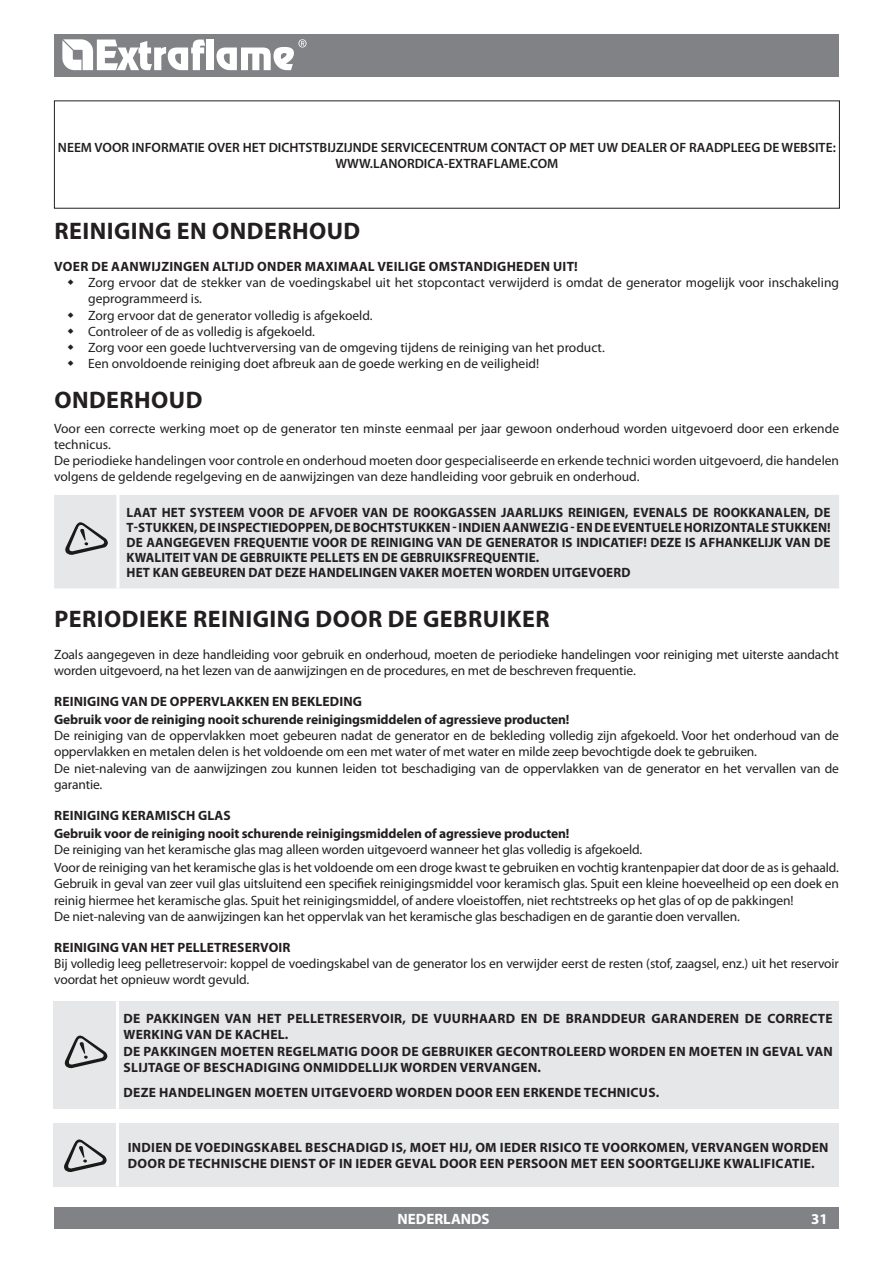
<style>
.page{position:relative;width:893px;height:1263px;background:#fff}
.page>*{position:absolute;margin:0;border:0;box-sizing:border-box;transform-origin:0 0}
.t1{font:700 24px "Myriad Pro";letter-spacing:.02em;color:#231f20}
.t2{font:700 15px "Myriad Pro";color:#fff}
.t3{font:13.5px/16.2px "Myriad Pro";letter-spacing:-.01em;color:#231f20}
.t4{font:700 13.5px/16.2px "Myriad Pro";letter-spacing:.02em;color:#231f20}
.t5{font:700 13.5px/18px "Myriad Pro";letter-spacing:-.01em;color:#231f20}
.t6{font:600 13.5px/16.2px "Myriad Pro";color:#231f20;text-align:center}
</style>
<div class="page">
<div style="left:54px;top:34px;width:785px;height:43px;background:#808285"></div>
<div style="left:54px;top:1208px;width:785px;height:21px;background:#808285"></div>
<svg style="left:62px;top:39px;width:143px;height:31px"></svg>
<div style="left:207px;top:40px;width:7px;height:30px;background:#fff"></div>
<svg style="left:216px;top:39px;width:90px;height:31px"></svg>
<div style="left:54px;top:495px;width:785px;height:93px;background:#e6e7e9"></div>
<hr style="left:116px;top:495px;width:3px;height:93px;background:#fff">
<svg style="left:64px;top:521px;width:44px;height:35px;background:#b5b6b7"></svg>
<div style="left:54px;top:1123px;width:785px;height:63px;background:#e6e7e9"></div>
<hr style="left:116px;top:1123px;width:3px;height:63px;background:#fff">
<svg style="left:64px;top:1139px;width:43px;height:33px"></svg>
<div style="left:54px;top:1001px;width:785px;height:108px;background:#e6e7e9"></div>
<hr style="left:116px;top:1001px;width:3px;height:108px;background:#fff">
<svg style="left:64px;top:1035px;width:43px;height:34px"></svg>
<p class="t6" style="left:58px;top:139px;width:779px">NEEM VOOR INFORMATIE OVER HET DICHTSTBIJZIJNDE SERVICECENTRUM CONTACT OP MET UW DEALER OF RAADPLEEG DE WEBSITE:<br>WWW.LANORDICA-EXTRAFLAME.COM</p>
<h1 class="t1" style="left:54px;top:215px;width:307px">REINIGING EN ONDERHOUD</h1>
<p class="t4" style="left:54px;top:258px;width:525px">VOER DE AANWIJZINGEN ALTIJD ONDER MAXIMAAL VEILIGE OMSTANDIGHEDEN UIT!</p>
<p class="t3" style="left:88px;top:274px;width:752px">Zorg ervoor dat de stekker van de voedingskabel uit het stopcontact verwijderd is omdat de generator mogelijk voor inschakeling geprogrammeerd is.<br>Zorg ervoor dat de generator volledig is afgekoeld.<br>Controleer of de as volledig is afgekoeld.<br>Zorg voor een goede luchtverversing van de omgeving tijdens de reiniging van het product.<br>Een onvoldoende reiniging doet afbreuk aan de goede werking en de veiligheid!</p>
<h1 class="t1" style="left:54px;top:384px;width:150px">ONDERHOUD</h1>
<p class="t3" style="left:54px;top:420px;width:786px">Voor een correcte werking moet op de generator ten minste eenmaal per jaar gewoon onderhoud worden uitgevoerd door een erkende technicus.<br>De periodieke handelingen voor controle en onderhoud moeten door gespecialiseerde en erkende technici worden uitgevoerd, die handelen volgens de geldende regelgeving en de aanwijzingen van deze handleiding voor gebruik en onderhoud.</p>
<p class="t4" style="left:127px;top:504px;width:706px;line-height:15px;text-align:justify">LAAT HET SYSTEEM VOOR DE AFVOER VAN DE ROOKGASSEN JAARLIJKS REINIGEN, EVENALS DE ROOKKANALEN, DE T-STUKKEN, DE INSPECTIEDOPPEN, DE BOCHTSTUKKEN - INDIEN AANWEZIG - EN DE EVENTUELE HORIZONTALE STUKKEN!<br>DE AANGEGEVEN FREQUENTIE</p>
<p class="t4" style="left:312px;top:534px;width:272px">VOOR DE REINIGING VAN DE GENERATOR IS INDICATIEF</p>
<p class="t4" style="left:643px;top:534px;width:189px">! DEZE IS AFHANKELIJK VAN DE</p>
<p class="t4" style="left:127px;top:549px;width:505px;line-height:15px">KWALITEIT VAN DE GEBRUIKTE PELLETS EN DE GEBRUIKSFREQUENTIE.<br>HET KAN GEBEUREN DAT DEZE HANDELINGEN VAKER MOETEN WORDEN UITGEVOERD</p>
<h1 class="t1" style="left:54px;top:604px;width:492px">PERIODIEKE REINIGING DOOR DE GEBRUIKER</h1>
<p class="t3" style="left:54px;top:646px;width:786px">Zoals aangegeven in deze handleiding voor gebruik en onderhoud, moeten de periodieke handelingen voor reiniging met uiterste aandacht worden uitgevoerd, na het lezen van de aanwijzingen en de procedures, en met de beschreven frequentie.</p>
<p class="t5" style="left:54px;top:692px;width:517px">REINIGING VAN DE OPPERVLAKKEN EN BEKLEDING<br>GEBRUIK VOOR DE REINIGING NOOIT SCHURENDE REINIGINGSMIDDELEN OF AGRESSIEVE PRODUCTEN!</p>
<p class="t3" style="left:54px;top:727px;width:786px">De reiniging van de oppervlakken moet gebeuren nadat de generator en de bekleding volledig zijn afgekoeld. Voor het onderhoud van de oppervlakken en metalen delen is het voldoende om een met water of met water en milde zeep bevochtigde doek te gebruiken.<br>De niet-naleving van de aanwijzingen zou kunnen leiden tot beschadiging van de oppervlakken van de generator en het vervallen van de garantie.</p>
<p class="t5" style="left:54px;top:806px;width:517px">REINIGING KERAMISCH GLAS<br>GEBRUIK VOOR DE REINIGING NOOIT SCHURENDE REINIGINGSMIDDELEN OF AGRESSIEVE PRODUCTEN!</p>
<p class="t3" style="left:54px;top:840px;width:786px;line-height:18px">De reiniging van het keramische glas mag alleen worden uitgevoerd wanneer het glas volledig is afgekoeld.<br>Voor de reiniging van het keramische glas is het voldoende om een droge kwast te gebruiken en vochtig krantenpapier dat door de as is gehaald.</p>
<p class="t3" style="left:54px;top:875px;width:786px">Gebruik in geval van zeer vuil glas uitsluitend een specifiek reinigingsmiddel voor keramisch glas. Spuit een kleine hoeveelheid op een doek en reinig hiermee het keramische glas. Spuit het reinigingsmiddel, of andere vloeistoffen, niet rechtstreeks op het glas of op de pakkingen!<br>De niet-naleving van de aanwijzingen kan het oppervlak van het keramische glas beschadigen en de garantie doen vervallen.</p>
<p class="t4" style="left:54px;top:939px;width:235px">REINIGING VAN HET PELLETRESERVOIR</p>
<p class="t3" style="left:54px;top:955px;width:786px">Bij volledig leeg pelletreservoir: koppel de voedingskabel van de generator los en verwijder eerst de resten (stof, zaagsel, enz.) uit het reservoir voordat het opnieuw wordt gevuld.</p>
<p class="t4" style="left:124px;top:1010px;width:711px">DE PAKKINGEN VAN HET PELLETRESERVOIR, DE VUURHAARD EN DE BRANDDEUR GARANDEREN DE CORRECTE WERKING VAN DE KACHEL.<br>DE PAKKINGEN MOETEN REGELMATIG DOOR DE GEBRUIKER GECONTROLEERD WORDEN EN MOETEN IN GEVAL VAN SLIJTAGE OF BESCHADIGING ONMIDDELLIJK WORDEN VERVANGEN.</p>
<p class="t4" style="left:124px;top:1084px;width:537px">DEZE HANDELINGEN MOETEN UITGEVOERD WORDEN DOOR EEN ERKENDE TECHNICUS.</p>
<p class="t4" style="left:128px;top:1138px;width:702px">INDIEN DE VOEDINGSKABEL BESCHADIGD IS, MOET HIJ, OM IEDER RISICO TE VOORKOMEN, VERVANGEN WORDEN<br>DOOR DE TECHNISCHE DIENST OF IN IEDER GEVAL DOOR EEN PERSOON MET EEN SOORTGELIJKE KWALIFICATIE.</p>
<p class="t2" style="left:398px;top:1209px;width:94px">NEDERLANDS</p>
<p class="t2" style="left:811px;top:1209px;width:18px">31</p>
</div>
